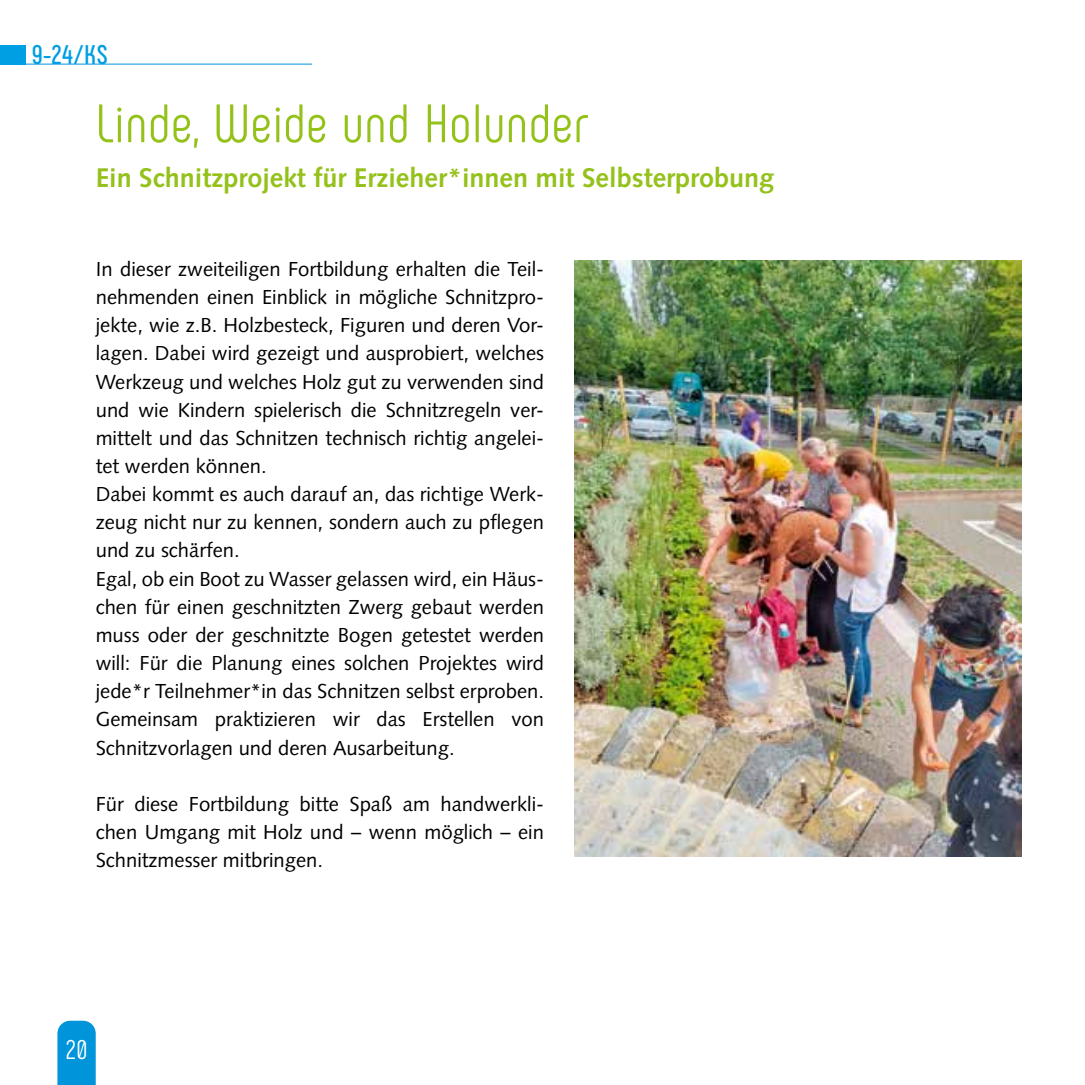
<style>
.page{position:relative;width:1085px;height:1085px;background:#fff}
.page>*{position:absolute;margin:0;border:0;box-sizing:border-box;transform-origin:0 0}
.t1{font:54px "Phenomena";letter-spacing:.015em;color:#94c11a}
.t2{font:700 27px "Syntax";color:#94c11a}
.t3{font:700 27px "Phenomena";color:#009ee3}
.t4{font:27px "Phenomena";color:#fff}
.t5{font:20.25px/28.1px "Syntax";color:#000}
</style>
<div class="page">
<svg style="left:57px;top:1020px;width:39px;height:64px;background:#0e9bdd"></svg>
<div style="left:0;top:45px;width:26px;height:19px;background:#009ee3"></div>
<img style="left:574px;top:261px;width:446px;height:595px">
<hr style="left:26px;top:64px;width:286px;height:1px;background:#0095db">
<h2 class="t3" style="left:32px;top:38px;width:77px">9-24/KS</h2>
<h1 class="t1" style="left:96px;top:92px;width:494px">Linde, Weide und Holunder</h1>
<h2 class="t2" style="left:96px;top:162px;width:680px">Ein Schnitzprojekt für Erzieher*innen mit Selbsterprobung</h2>
<p class="t5" style="left:96px;top:255px;width:450px">In dieser zweiteiligen Fortbildung erhalten die Teil&shy;nehmenden einen Einblick in mögliche Schnitzpro&shy;jekte, wie z.B. Holzbesteck, Figuren und deren Vor&shy;lagen. Dabei wird gezeigt und ausprobiert, welches Werkzeug und welches Holz gut zu verwenden sind und wie Kindern spielerisch die Schnitzregeln ver&shy;mittelt und das Schnitzen technisch richtig angelei&shy;tet werden können.<br>Dabei kommt es auch darauf an, das richtige Werk&shy;zeug nicht nur zu kennen, sondern auch zu pflegen und zu schärfen.<br>Egal, ob ein Boot zu Wasser gelassen wird, ein Häus&shy;chen für einen geschnitzten Zwerg gebaut werden muss oder der geschnitzte Bogen getestet werden will: Für die Planung eines solchen Projektes wird jede*r Teilnehmer*in das Schnitzen selbst erproben.<br>Gemeinsam praktizieren wir das Erstellen von Schnitzvorlagen und deren Ausarbeitung.</p>
<p class="t5" style="left:96px;top:789px;width:450px;text-align:justify">Für diese Fortbildung bitte Spaß am handwerkli&shy;chen Umgang mit Holz und – wenn möglich – ein Schnitzmesser mitbringen.</p>
<h2 class="t4" style="left:66px;top:1033px;width:23px">20</h2>
</div>
